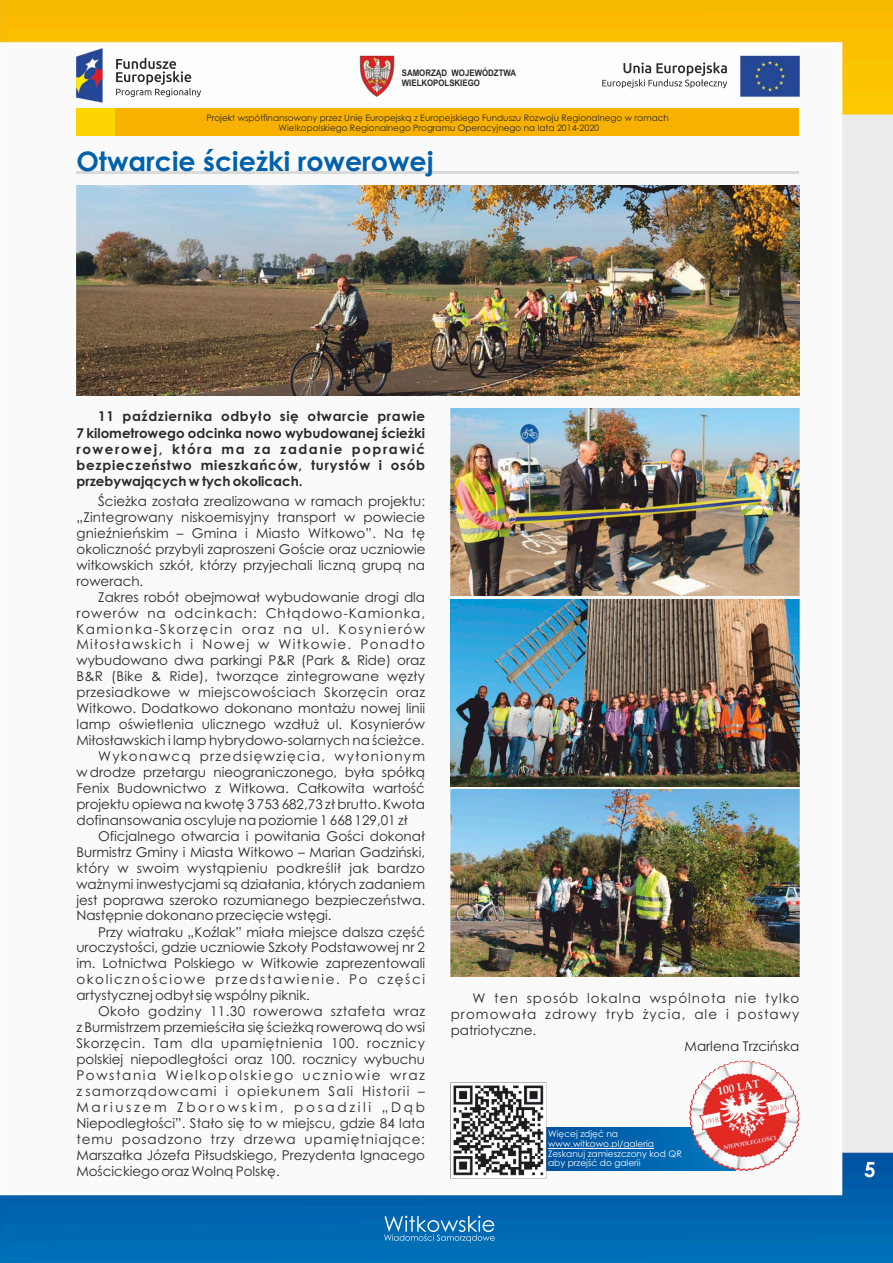
<style>
.page{position:relative;width:893px;height:1263px;background:#fff}
.page>*{position:absolute;margin:0;border:0;box-sizing:border-box;transform-origin:0 0}
.t1{font:700 26.85px "Century Gothic";color:#0060aa}
.t2{font:13.5px/15.9px "Century Gothic";color:#2a2a29;text-align:justify}
.t3{font:700 13.5px/16.2px "Century Gothic";color:#2a2a29;text-align:justify}
.t4{font:13.5px "Century Gothic";letter-spacing:.03em;color:#2a2a29}
.t5{font:13.5px "Century Gothic";letter-spacing:.12em;color:#2a2a29}
.t6{font:13.5px "Century Gothic";letter-spacing:.095em;color:#2a2a29}
.t7{font:13.5px "Century Gothic";letter-spacing:.075em;color:#2a2a29}
.t8{font:13.5px "Century Gothic";letter-spacing:.025em;color:#2a2a29}
.t9{font:13.5px "Century Gothic";letter-spacing:.04em;color:#2a2a29}
.t10{font:13.5px "Century Gothic";letter-spacing:.08em;color:#2a2a29}
.t11{font:13.5px "Century Gothic";letter-spacing:.06em;color:#2a2a29}
.t12{font:13.5px "Century Gothic";letter-spacing:.065em;color:#2a2a29}
.t13{font:13.5px "Century Gothic";letter-spacing:.11em;color:#2a2a29}
.t14{font:13.5px "Century Gothic";letter-spacing:.2em;color:#2a2a29}
.t15{font:9px/9.6px "Century Gothic";color:#fefefe}
.t16{font:700 9px/10.1px "Arial";color:#2a2a29;scale:.87 1}
.t17{font:8.85px/10.5px "Century Gothic";color:#2a2a29;text-align:center}
</style>
<div class="page">
<img style="left:0;top:0;width:893px;height:1263px">
<svg style="left:864px;top:1162px;width:11px;height:15px"></svg>
<svg style="left:384px;top:1216px;width:111px;height:26px;background:#3386c1"></svg>
<hr style="left:77px;top:171px;width:722px;height:2px;background:#d9dada">
<img style="left:77px;top:185px;width:722px;height:210px">
<div style="left:545px;top:1127px;width:191px;height:43px;background:linear-gradient(to bottom,#0060ab,#0061ac)"></div>
<hr style="left:548px;top:1148px;width:106px;height:1px;background:#fefefe">
<svg style="left:450px;top:1082px;width:96px;height:97px"></svg>
<img style="left:451px;top:409px;width:349px;height:187px">
<img style="left:451px;top:599px;width:349px;height:187px">
<img style="left:451px;top:789px;width:349px;height:188px">
<img style="left:451px;top:1084px;width:94px;height:93px">
<img style="left:76px;top:49px;width:724px;height:53px">
<svg style="left:602px;top:62px;width:125px;height:26px"></svg>
<svg style="left:116px;top:58px;width:85px;height:39px"></svg>
<div style="left:77px;top:109px;width:722px;height:27px;background:#f8b100"></div>
<div style="left:77px;top:109px;width:38px;height:27px;background:#ffd500"></div>
<img style="left:689px;top:1061px;width:111px;height:110px">
<p class="t16" style="left:402px;top:68px;width:133px">SAMORZĄD WOJEWÓDZTWA<br>WIELKOPOLSKIEGO</p>
<p class="t17" style="left:207px;top:113px;width:464px">Projekt współfinansowany przez Unię Europejską z Europejskiego Funduszu Rozwoju Regionalnego w ramach<br>Wielkopolskiego Regionalnego Programu Operacyjnego na lata 2014-2020</p>
<h1 class="t1" style="left:76px;top:151px;width:359px">Otwarcie ścieżki rowerowej</h1>
<p class="t3" style="left:77px;top:410px;width:350px;text-indent:22px">11 października odbyło się otwarcie prawie 7 kilometrowego odcinka nowo wybudowanej ścieżki rowerowej, która ma za zadanie poprawić bezpieczeństwo mieszkańców, turystów i osób przebywających w tych okolicach.</p>
<p class="t2" style="left:76px;top:494px;width:351px;text-indent:22px">Ścieżka została zrealizowana w ramach projektu: „Zintegrowany niskoemisyjny transport w powiecie gnieźnieńskim – Gmina i Miasto Witkowo”. Na tę okoliczność przybyli zaproszeni Goście oraz uczniowie witkowskich szkół, którzy przyjechali liczną grupą na rowerach.</p>
<p class="t2" style="left:98px;top:590px;width:328px">Zakres robót obejmował wybudowanie drogi dla</p>
<p class="t12" style="left:76px;top:607px;width:350px">rowerów na odcinkach: Chłądowo-Kamionka,</p>
<p class="t13" style="left:76px;top:623px;width:350px">Kamionka-Skorzęcin oraz na ul. Kosynierów</p>
<p class="t6" style="left:76px;top:639px;width:350px">Miłosławskich i Nowej w Witkowie. Ponadto</p>
<p class="t2" style="left:76px;top:654px;width:350px">wybudowano dwa parkingi P&amp;R (Park &amp; Ride) oraz</p>
<p class="t2" style="left:76px;top:670px;width:350px">B&amp;R (Bike &amp; Ride), tworzące zintegrowane węzły</p>
<p class="t4" style="left:76px;top:687px;width:350px">przesiadkowe w miejscowościach Skorzęcin oraz</p>
<p class="t2" style="left:76px;top:701px;width:350px">Witkowo. Dodatkowo dokonano montażu nowej linii</p>
<p class="t2" style="left:76px;top:717px;width:350px">lamp oświetlenia ulicznego wzdłuż ul. Kosynierów</p>
<p class="t2" style="left:76px;top:733px;width:350px">Miłosławskich i lamp hybrydowo-solarnych na ścieżce.</p>
<p class="t6" style="left:98px;top:751px;width:328px">Wykonawcą przedsięwzięcia, wyłonionym</p>
<p class="t2" style="left:76px;top:765px;width:350px">w drodze przetargu nieograniczonego, była spółką</p>
<p class="t2" style="left:76px;top:781px;width:350px">Fenix Budownictwo z Witkowa. Całkowita wartość</p>
<p class="t2" style="left:76px;top:797px;width:350px">projektu opiewa na kwotę 3 753 682,73 zł brutto. Kwota</p>
<p class="t2" style="left:76px;top:813px;width:333px">dofinansowania oscyluje na poziomie 1 668 129,01 zł</p>
<p class="t2" style="left:98px;top:829px;width:328px">Oficjalnego otwarcia i powitania Gości dokonał</p>
<p class="t2" style="left:76px;top:845px;width:350px">Burmistrz Gminy i Miasta Witkowo – Marian Gadziński,</p>
<p class="t8" style="left:76px;top:862px;width:350px">który w swoim wystąpieniu podkreślił jak bardzo</p>
<p class="t2" style="left:76px;top:877px;width:350px">ważnymi inwestycjami są działania, których zadaniem</p>
<p class="t2" style="left:76px;top:893px;width:350px">jest poprawa szeroko rozumianego bezpieczeństwa.</p>
<p class="t2" style="left:76px;top:909px;width:257px">Następnie dokonano przecięcie wstęgi.</p>
<p class="t2" style="left:98px;top:925px;width:328px">Przy wiatraku „Koźlak” miała miejsce dalsza część</p>
<p class="t2" style="left:76px;top:941px;width:350px">uroczystości, gdzie uczniowie Szkoły Podstawowej nr 2</p>
<p class="t2" style="left:76px;top:957px;width:350px">im. Lotnictwa Polskiego w Witkowie zaprezentowali</p>
<p class="t5" style="left:76px;top:974px;width:350px">okolicznościowe przedstawienie. Po części</p>
<p class="t2" style="left:76px;top:989px;width:235px">artystycznej odbył się wspólny piknik.</p>
<p class="t4" style="left:98px;top:1006px;width:328px">Około godziny 11.30 rowerowa sztafeta wraz</p>
<p class="t2" style="left:76px;top:1021px;width:350px">z Burmistrzem przemieściła się ścieżką rowerową do wsi</p>
<p class="t9" style="left:76px;top:1038px;width:350px">Skorzęcin. Tam dla upamiętnienia 100. rocznicy</p>
<p class="t2" style="left:76px;top:1052px;width:350px">polskiej niepodległości oraz 100. rocznicy wybuchu</p>
<p class="t5" style="left:76px;top:1070px;width:350px">Powstania Wielkopolskiego uczniowie wraz</p>
<p class="t10" style="left:76px;top:1086px;width:350px">z samorządowcami i opiekunem Sali Historii –</p>
<p class="t14" style="left:76px;top:1102px;width:350px">Mariuszem Zborowskim, posadzili „Dąb</p>
<p class="t2" style="left:76px;top:1116px;width:350px">Niepodległości”. Stało się to w miejscu, gdzie 84 lata</p>
<p class="t11" style="left:76px;top:1133px;width:350px">temu posadzono trzy drzewa upamiętniające:</p>
<p class="t2" style="left:76px;top:1148px;width:350px">Marszałka Józefa Piłsudskiego, Prezydenta Ignacego</p>
<p class="t2" style="left:76px;top:1164px;width:205px">Mościckiego oraz Wolną Polskę.</p>
<p class="t7" style="left:472px;top:993px;width:328px">W ten sposób lokalna wspólnota nie tylko</p>
<p class="t7" style="left:451px;top:1009px;width:350px">promowała zdrowy tryb życia, ale i postawy</p>
<p class="t2" style="left:451px;top:1024px;width:87px">patriotyczne.</p>
<p class="t2" style="left:685px;top:1040px;width:116px">Marlena Trzcińska</p>
<p class="t15" style="left:548px;top:1130px;width:135px">Więcej zdjęć na www.witkowo.pl/galeria<br>Zeskanuj zamieszczony kod QR aby przejść do galerii</p>
</div>
